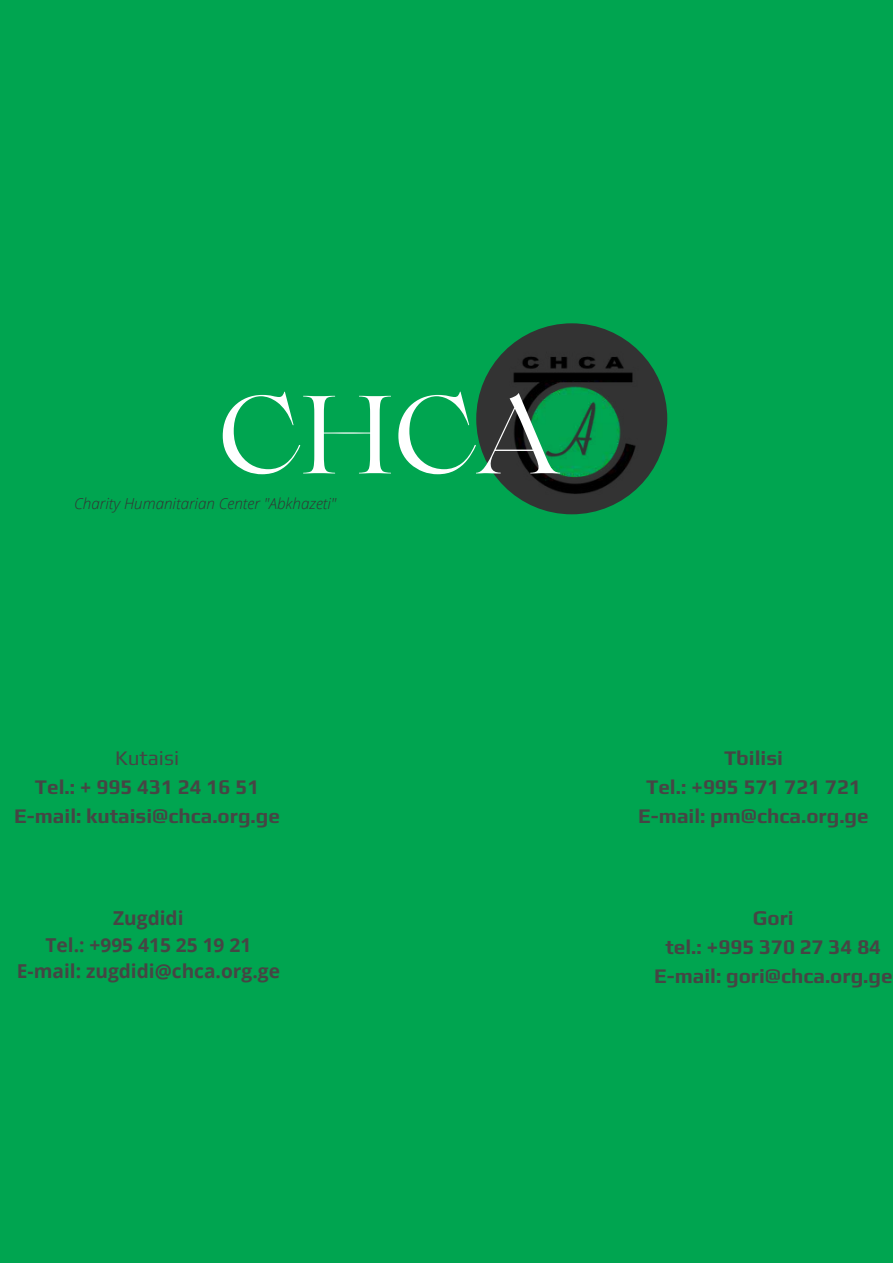
<style>
.page{position:relative;width:893px;height:1264px;background:#fff}
.page>*{position:absolute;margin:0;border:0;box-sizing:border-box;transform-origin:0 0}
.t1{font:109.95px "Lovelace";color:#fff}
.t2{font:700 20.7px/28.8px "Play";color:#464544;text-align:center}
.t3{font:20.7px "Play";color:#464544}
.t4{font:700 19.05px/26.7px "Open Sans";color:#464544;text-align:center}
.t5{font:italic 300 15.15px "Open Sans";color:#333}
</style>
<div class="page">
<div style="left:0;top:0;width:892px;height:1262px;background:#00a550"></div>
<div style="left:476px;top:323px;width:191px;height:191px;background:#333;border-radius:50%"></div>
<img style="left:502px;top:323px;width:139px;height:192px">
<h1 class="t1" style="left:219px;top:392px;width:343px">CHCA</h1>
<p class="t5" style="left:74px;top:493px;width:263px">Charity Humanitarian Center "Abkhazeti"</p>
<p class="t3" style="left:115px;top:746px;width:65px">Kutaisi</p>
<p class="t2" style="left:14px;top:772px;width:267px">Tel.: + 995 431 24 16 51<br>E-mail: kutaisi@chca.org.ge</p>
<p class="t2" style="left:638px;top:743px;width:232px">Tbilisi<br>Tel.: +995 571 721 721<br>E-mail: pm@chca.org.ge</p>
<p class="t4" style="left:17px;top:904px;width:264px">Zugdidi<br>Tel.: +995 415 25 19 21<br>E-mail: zugdidi@chca.org.ge</p>
<p class="t2" style="left:654px;top:903px;width:240px">Gori<br>tel.: +995 370 27 34 84<br>E-mail: gori@chca.org.ge</p>
</div>
